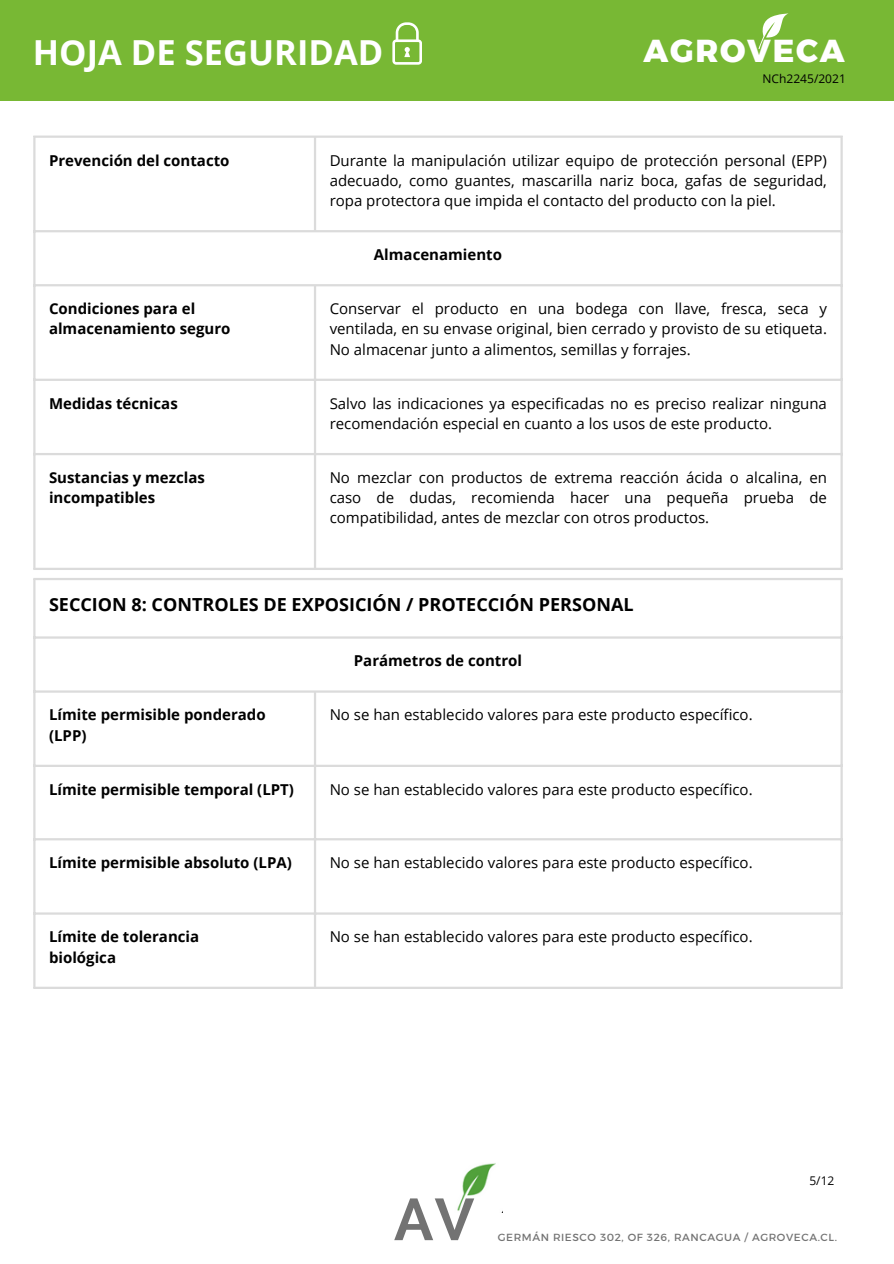
<style>
.page{position:relative;width:894px;height:1264px;background:#fff}
.page>*{position:absolute;margin:0;border:0;box-sizing:border-box;transform-origin:0 0}
.t1{font:700 58.8px "Raleway";color:#737373}
.t2{font:700 34.5px "Open Sans";color:#fff}
.t3{font:700 31.65px "Kief Montaser Extra";letter-spacing:.055em;color:#fff}
.t4{font:700 18px "Open Sans";color:#000}
.t5{font:15px/20.2px "Open Sans";color:#000;text-align:justify}
.t6{font:700 15px/20.2px "Open Sans";color:#000}
.t7{font:12px "Open Sans";color:#000}
.t8{font:10.5px "Kief Montaser Regular";letter-spacing:.055em;color:#737373}
</style>
<div class="page">
<hr style="left:33px;top:138px;width:2px;height:429px;background:#dbdbdb">
<hr style="left:314px;top:138px;width:2px;height:92px;background:#dbdbdb">
<hr style="left:314px;top:286px;width:2px;height:281px;background:#dbdbdb">
<hr style="left:840px;top:138px;width:2px;height:429px;background:#dbdbdb">
<hr style="left:33px;top:135px;width:809px;height:3px;background:#dbdbdb">
<hr style="left:33px;top:230px;width:809px;height:2px;background:#dbdbdb">
<hr style="left:33px;top:284px;width:809px;height:2px;background:#dbdbdb">
<hr style="left:33px;top:378px;width:809px;height:3px;background:#dbdbdb">
<hr style="left:33px;top:453px;width:809px;height:2px;background:#dbdbdb">
<hr style="left:33px;top:567px;width:809px;height:3px;background:#dbdbdb">
<div style="left:0;top:0;width:893px;height:101px;background:#78b834"></div>
<hr style="left:33px;top:580px;width:2px;height:406px;background:#dbdbdb">
<hr style="left:314px;top:692px;width:2px;height:294px;background:#dbdbdb">
<hr style="left:840px;top:580px;width:2px;height:406px;background:#dbdbdb">
<hr style="left:33px;top:578px;width:809px;height:2px;background:#dbdbdb">
<hr style="left:33px;top:636px;width:809px;height:2px;background:#dbdbdb">
<hr style="left:33px;top:690px;width:809px;height:2px;background:#dbdbdb">
<hr style="left:33px;top:764px;width:809px;height:3px;background:#dbdbdb">
<hr style="left:33px;top:838px;width:809px;height:2px;background:#dbdbdb">
<hr style="left:33px;top:912px;width:809px;height:2px;background:#dbdbdb">
<hr style="left:33px;top:986px;width:809px;height:2px;background:#dbdbdb">
<img style="left:457px;top:1163px;width:39px;height:48px">
<svg style="left:758px;top:13px;width:31px;height:36px"></svg>
<svg style="left:392px;top:22px;width:29px;height:43px"></svg>
<p class="t2" style="left:33px;top:29px;width:352px">HOJA DE SEGURIDAD</p>
<p class="t3" style="left:643px;top:32px;width:202px">AGROVECA</p>
<h1 class="t7" style="left:762px;top:70px;width:85px">NCh2245/2021</h1>
<h2 class="t6" style="left:49px;top:150px;width:182px">Prevención del contacto</h2>
<p class="t5" style="left:329px;top:150px;width:498px">Durante la manipulación utilizar equipo de protección personal (EPP) adecuado, como guantes, mascarilla nariz boca, gafas de seguridad, ropa protectora que impida el contacto del producto con la piel.</p>
<h2 class="t6" style="left:374px;top:244px;width:129px">Almacenamiento</h2>
<h3 class="t6" style="left:49px;top:298px;width:183px">Condiciones para el almacenamiento seguro</h3>
<p class="t5" style="left:329px;top:298px;width:498px">Conservar el producto en una bodega con llave, fresca, seca y ventilada, en su envase original, bien cerrado y provisto de su etiqueta.<br>No almacenar junto a alimentos, semillas y forrajes.</p>
<p class="t6" style="left:49px;top:393px;width:130px">Medidas técnicas</p>
<p class="t5" style="left:329px;top:393px;width:498px">Salvo las indicaciones ya especificadas no es preciso realizar ninguna recomendación especial en cuanto a los usos de este producto.</p>
<p class="t6" style="left:49px;top:467px;width:157px">Sustancias y mezclas</p>
<p class="t6" style="left:49px;top:487px;width:108px">incompatibles</p>
<p class="t5" style="left:329px;top:467px;width:498px">No mezclar con productos de extrema reacción ácida o alcalina, en caso de dudas, recomienda hacer una pequeña prueba de compatibilidad, antes de mezclar con otros productos.</p>
<p class="t4" style="left:49px;top:591px;width:586px">SECCION 8: CONTROLES DE EXPOSICIÓN / PROTECCIÓN PERSONAL</p>
<p class="t6" style="left:354px;top:650px;width:170px">Parámetros de control</p>
<p class="t6" style="left:49px;top:704px;width:218px">Límite permisible ponderado (LPP)</p>
<p class="t5" style="left:329px;top:704px;width:424px">No se han establecido valores para este producto específico.</p>
<p class="t6" style="left:49px;top:778px;width:246px">Límite permisible temporal (LPT)</p>
<p class="t5" style="left:329px;top:778px;width:424px">No se han establecido valores para este producto específico.</p>
<p class="t6" style="left:49px;top:852px;width:244px">Límite permisible absoluto (LPA)</p>
<p class="t5" style="left:329px;top:852px;width:424px">No se han establecido valores para este producto específico.</p>
<p class="t6" style="left:49px;top:926px;width:152px">Límite de tolerancia</p>
<p class="t6" style="left:49px;top:946px;width:69px">biológica</p>
<p class="t5" style="left:329px;top:926px;width:424px">No se han establecido valores para este producto específico.</p>
<h3 class="t7" style="left:809px;top:1172px;width:26px">5/12</h3>
<p class="t1" style="left:394px;top:1184px;width:82px">AV</p>
<p class="t8" style="left:497px;top:1231px;width:340px">GERMÁN RIESCO 302, OF 326, RANCAGUA / AGROVECA.CL.</p>
</div>
